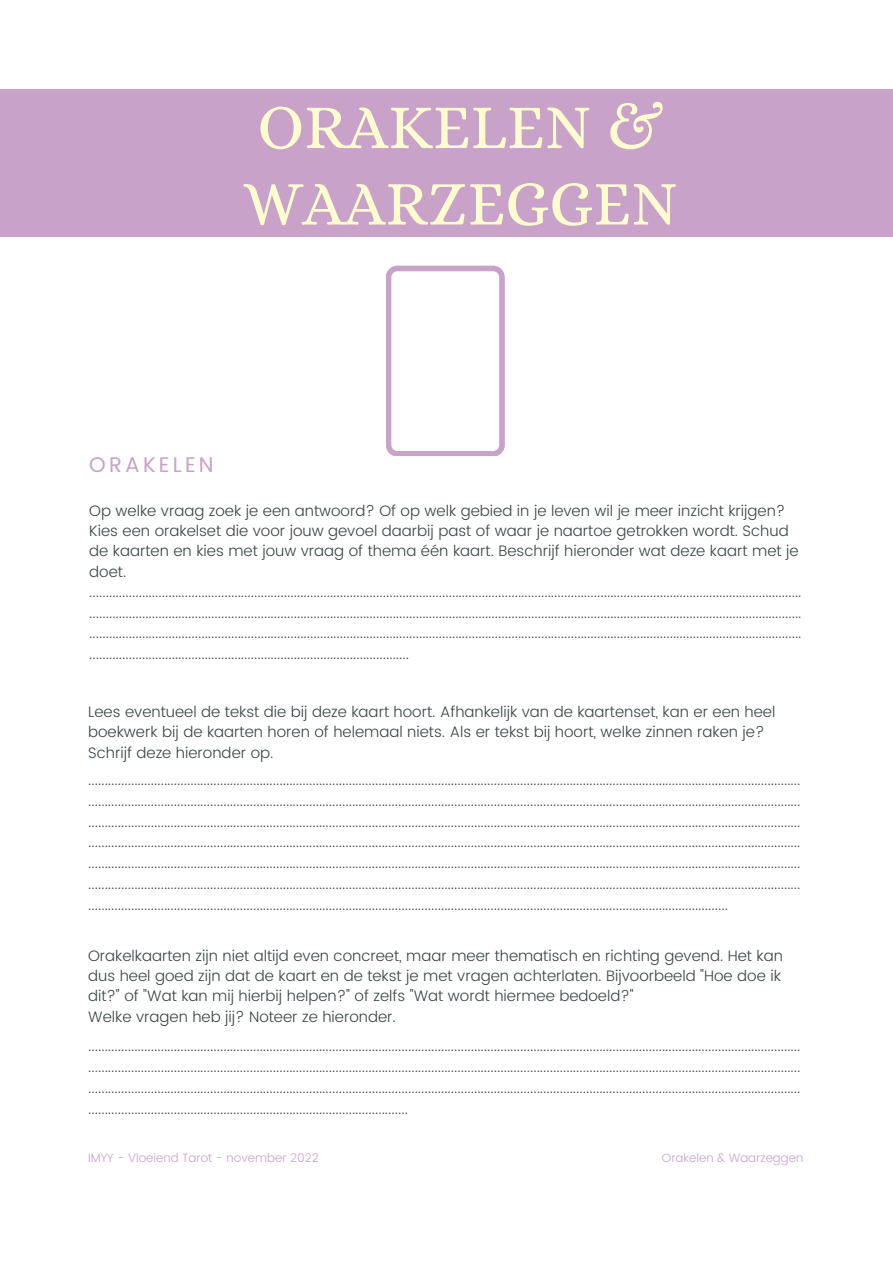
<style>
.page{position:relative;width:893px;height:1264px;background:#fff}
.page>*{position:absolute;margin:0;border:0;box-sizing:border-box;transform-origin:0 0}
.t1{font:63.6px/76.5px "Alice";color:#fffdd0}
.t2{font:21.15px "Poppins";letter-spacing:.15em;color:#c8a2c8}
.t3{font:300 15.15px/20.7px "Poppins";color:#3b4447}
.t4{font:300 12px "Poppins";color:#c8a2c8}
</style>
<div class="page">
<div style="left:0;top:89px;width:892px;height:147px;background:#c8a2c8"></div>
<svg style="left:386px;top:266px;width:118px;height:190px"></svg>
<h1 class="t1" style="left:243px;top:88px;width:436px">ORAKELEN &amp;<br>WAARZEGGEN</h1>
<h2 class="t2" style="left:89px;top:452px;width:126px">ORAKELEN</h2>
<p class="t3" style="left:89px;top:500px;width:713px">Op welke vraag zoek je een antwoord? Of op welk gebied in je leven wil je meer inzicht krijgen?<br>Kies een orakelset die voor jouw gevoel daarbij past of waar je naartoe getrokken wordt. Schud de kaarten en kies met jouw vraag of thema één kaart. Beschrijf hieronder wat deze kaart met je doet. ........................................................................................................................................................................................................................ ........................................................................................................................................................................................................................ ........................................................................................................................................................................................................................ .................................................................................................</p>
<p class="t3" style="left:88px;top:701px;width:688px;line-height:20.2px">Lees eventueel de tekst die bij deze kaart hoort. Afhankelijk van de kaartenset, kan er een heel boekwerk bij de kaarten horen of helemaal niets. Als er tekst bij hoort, welke zinnen raken je?<br>Schrijf deze hieronder op.</p>
<p class="t3" style="left:88px;top:769px;width:713px;text-align:justify">........................................................................................................................................................................................................................ ........................................................................................................................................................................................................................ ........................................................................................................................................................................................................................ ........................................................................................................................................................................................................................ ........................................................................................................................................................................................................................ ........................................................................................................................................................................................................................ ..................................................................................................................................................................................................</p>
<p class="t3" style="left:88px;top:945px;width:696px;line-height:20.2px">Orakelkaarten zijn niet altijd even concreet, maar meer thematisch en richting gevend. Het kan dus heel goed zijn dat de kaart en de tekst je met vragen achterlaten. Bijvoorbeeld "Hoe doe ik dit?" of "Wat kan mij hierbij helpen?" of zelfs "Wat wordt hiermee bedoeld?"<br>Welke vragen heb jij? Noteer ze hieronder.</p>
<p class="t3" style="left:88px;top:1035px;width:713px;text-align:justify">........................................................................................................................................................................................................................ ........................................................................................................................................................................................................................ ........................................................................................................................................................................................................................ .................................................................................................</p>
<p class="t4" style="left:88px;top:1150px;width:232px">IMYY - Vloeiend Tarot - november 2022</p>
<p class="t4" style="left:662px;top:1150px;width:143px">Orakelen &amp; Waarzeggen</p>
</div>
